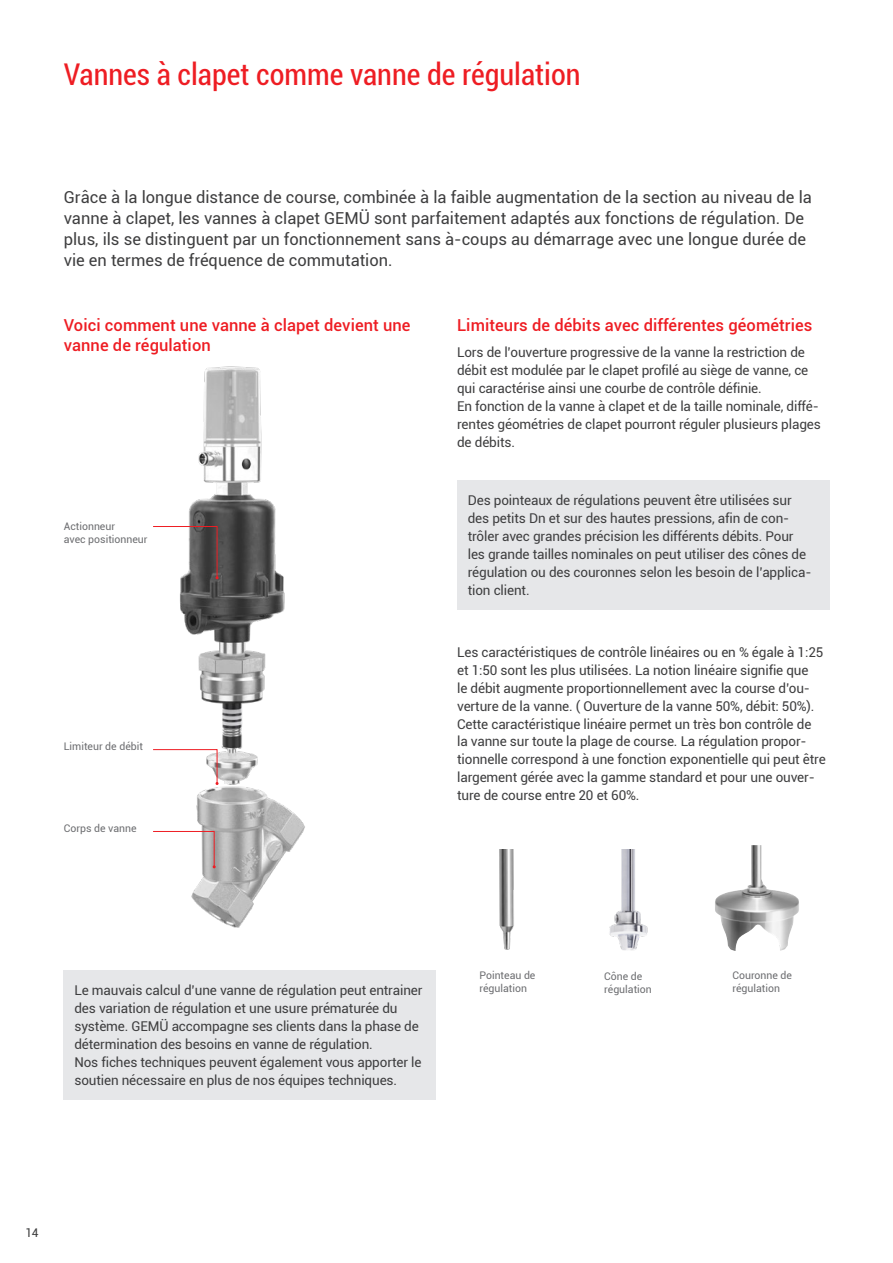
<style>
.page{position:relative;width:893px;height:1263px;background:#fff}
.page>*{position:absolute;margin:0;border:0;box-sizing:border-box;transform-origin:0 0}
.t1{font:condensed 30px "Roboto";color:#ee1d23}
.t2{font:16.5px/21px "Roboto";color:#3e3e3f}
.t3{font:500 16.5px/19.5px "Roboto";letter-spacing:.005em;color:#ee1d23}
.t4{font:13.5px/18px "Roboto";letter-spacing:-.01em;color:#3e3e3f}
.t5{font:12px "Roboto";color:#3e3e3f}
.t6{font:10.5px/13.5px "Roboto";color:#6c6d70}
</style>
<div class="page">
<img style="left:180px;top:366px;width:125px;height:562px">
<img style="left:609px;top:850px;width:39px;height:101px">
<img style="left:499px;top:850px;width:15px;height:100px">
<img style="left:715px;top:845px;width:84px;height:106px">
<div style="left:64px;top:970px;width:372px;height:129px;background:#e6e7e9"></div>
<div style="left:457px;top:480px;width:372px;height:130px;background:#e6e7e9"></div>
<svg style="left:153px;top:526px;width:66px;height:53px"></svg>
<svg style="left:153px;top:749px;width:66px;height:36px"></svg>
<svg style="left:153px;top:831px;width:63px;height:37px"></svg>
<h1 class="t1" style="left:64px;top:54px;width:518px">Vannes à clapet comme vanne de régulation</h1>
<p class="t2" style="left:64px;top:186px;width:750px">Grâce à la longue distance de course, combinée à la faible augmentation de la section au niveau de la vanne à clapet, les vannes à clapet GEMÜ sont parfaitement adaptés aux fonctions de régulation. De plus, ils se distinguent par un fonctionnement sans à-coups au démarrage avec une longue durée de vie en termes de fréquence de commutation.</p>
<p class="t3" style="left:64px;top:315px;width:348px">Voici comment une vanne à clapet devient une vanne de régulation</p>
<p class="t6" style="left:64px;top:519px;width:85px">Actionneur<br>avec positionneur</p>
<p class="t6" style="left:64px;top:739px;width:81px">Limiteur de débit</p>
<p class="t6" style="left:64px;top:821px;width:74px">Corps de vanne</p>
<p class="t3" style="left:457px;top:314px;width:357px">Limiteurs de débits avec différentes géométries</p>
<p class="t4" style="left:457px;top:343px;width:365px">Lors de l’ouverture progressive de la vanne la restriction de débit est modulée par le clapet profilé au siège de vanne, ce qui caractérise ainsi une courbe de contrôle définie.<br>En fonction de la vanne à clapet et de la taille nominale, diffé&shy;rentes géométries de clapet pourront réguler plusieurs plages de débits.</p>
<p class="t4" style="left:468px;top:490px;width:345px">Des pointeaux de régulations peuvent être utilisées sur des petits Dn et sur des hautes pressions, afin de con&shy;trôler avec grandes précision les différents débits. Pour les grande tailles nominales on peut utiliser des cônes de régulation ou des couronnes selon les besoin de l’applica&shy;tion client.</p>
<p class="t4" style="left:457px;top:642px;width:370px">Les caractéristiques de contrôle linéaires ou en % égale à 1:25 et 1:50 sont les plus utilisées. La notion linéaire signifie que<br>le débit augmente proportionnellement avec la course d’ou&shy;verture de la vanne. ( Ouverture de la vanne 50%, débit: 50%).<br>Cette caractéristique linéaire permet un très bon contrôle de<br>la vanne sur toute la plage de course. La régulation propor&shy;tionnelle correspond à une fonction exponentielle qui peut être largement gérée avec la gamme standard et pour une ouver&shy;ture de course entre 20 et 60%.</p>
<p class="t6" style="left:479px;top:968px;width:58px">Pointeau de régulation</p>
<p class="t6" style="left:604px;top:969px;width:49px">Cône de régulation</p>
<p class="t6" style="left:732px;top:968px;width:61px">Couronne de</p>
<p class="t4" style="left:74px;top:980px;width:350px">Le mauvais calcul d’une vanne de régulation peut entrainer</p>
<p class="t6" style="left:732px;top:981px;width:49px">régulation</p>
<p class="t4" style="left:74px;top:998px;width:349px">des variation de régulation et une usure prématurée du système. GEMÜ accompagne ses clients dans la phase de détermination des besoins en vanne de régulation.<br>Nos fiches techniques peuvent également vous apporter le soutien nécessaire en plus de nos équipes techniques.</p>
<p class="t5" style="left:26px;top:1225px;width:14px">14</p>
</div>
